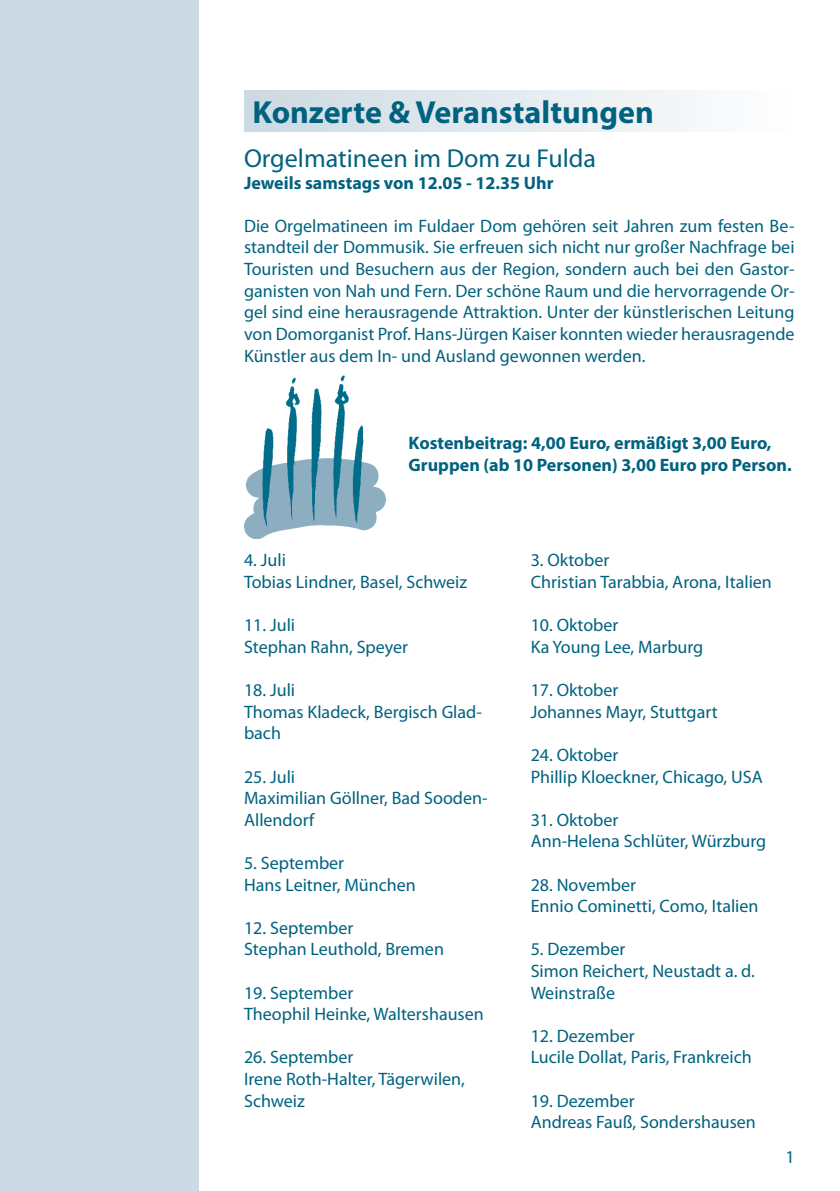
<style>
.page{position:relative;width:840px;height:1191px;background:#fff}
.page>*{position:absolute;margin:0;border:0;box-sizing:border-box;transform-origin:0 0}
.Kolumnentitel{font:700 32px "Myriad Pro";color:#00627f}
.t1{font:26px "Myriad Pro";color:#00627f}
.t2{font:18px/21.6px "Myriad Pro";color:#00627f}
.t3{font:700 18px "Myriad Pro";color:#00627f}
</style>
<div class="page">
<div style="left:0;top:0;width:198px;height:1191px;background:#ccdae3"></div>
<div style="left:244px;top:91px;width:550px;height:41px;background:linear-gradient(to right,#ccd9e2,#fefefe)"></div>
<img style="left:244px;top:375px;width:142px;height:164px">
<p class="Kolumnentitel" style="left:252px;top:92px;width:402px">Konzerte &amp; Veranstaltungen</p>
<p class="t1" style="left:244px;top:144px;width:353px">Orgelmatineen im Dom zu Fulda</p>
<p class="t3" style="left:244px;top:171px;width:311px">Jeweils samstags von 12.05 - 12.35 Uhr</p>
<p class="t2" style="left:244px;top:215px;width:551px;text-align:justify">Die Orgelmatineen im Fuldaer Dom gehören seit Jahren zum festen Be&shy;standteil der Dommusik. Sie erfreuen sich nicht nur großer Nachfrage bei Touristen und Besuchern aus der Region, sondern auch bei den Gastor&shy;ganisten von Nah und Fern. Der schöne Raum und die hervorragende Or&shy;gel sind eine herausragende Attraktion. Unter der künstlerischen Leitung von Domorganist Prof. Hans-Jürgen Kaiser konnten wieder herausragende Künstler aus dem In- und Ausland gewonnen werden.</p>
<p class="t3" style="left:408px;top:431px;width:364px">Kostenbeitrag: 4,00 Euro, ermäßigt 3,00 Euro,</p>
<p class="t3" style="left:408px;top:453px;width:384px">Gruppen (ab 10 Personen) 3,00 Euro pro Person.</p>
<p class="t2" style="left:244px;top:550px;width:43px">4. Juli</p>
<p class="t2" style="left:244px;top:571px;width:224px">Tobias Lindner, Basel, Schweiz</p>
<p class="t2" style="left:244px;top:615px;width:53px">11. Juli</p>
<p class="t2" style="left:244px;top:636px;width:165px">Stephan Rahn, Speyer</p>
<p class="t2" style="left:244px;top:679px;width:53px">18. Juli</p>
<p class="t2" style="left:244px;top:701px;width:239px">Thomas Kladeck, Bergisch Glad&shy;bach</p>
<p class="t2" style="left:244px;top:766px;width:53px">25. Juli</p>
<p class="t2" style="left:244px;top:787px;width:245px">Maximilian Göllner, Bad Sooden-<br>Allendorf</p>
<p class="t2" style="left:244px;top:852px;width:102px">5. September</p>
<p class="t2" style="left:244px;top:874px;width:173px">Hans Leitner, München</p>
<p class="t2" style="left:244px;top:917px;width:111px">12. September</p>
<p class="t2" style="left:244px;top:939px;width:201px">Stephan Leuthold, Bremen</p>
<p class="t2" style="left:244px;top:982px;width:111px">19. September</p>
<p class="t2" style="left:244px;top:1003px;width:241px">Theophil Heinke, Waltershausen</p>
<p class="t2" style="left:244px;top:1047px;width:111px">26. September</p>
<p class="t2" style="left:244px;top:1068px;width:222px">Irene Roth-Halter, Tägerwilen,<br>Schweiz</p>
<p class="t2" style="left:530px;top:550px;width:80px">3. Oktober</p>
<p class="t2" style="left:530px;top:571px;width:242px">Christian Tarabbia, Arona, Italien</p>
<p class="t2" style="left:530px;top:615px;width:89px">10. Oktober</p>
<p class="t2" style="left:530px;top:636px;width:174px">Ka Young Lee, Marburg</p>
<p class="t2" style="left:530px;top:679px;width:89px">17. Oktober</p>
<p class="t2" style="left:530px;top:701px;width:188px">Johannes Mayr, Stuttgart</p>
<p class="t2" style="left:530px;top:744px;width:89px">24. Oktober</p>
<p class="t2" style="left:530px;top:766px;width:233px">Phillip Kloeckner, Chicago, USA</p>
<p class="t2" style="left:530px;top:809px;width:89px">31. Oktober</p>
<p class="t2" style="left:530px;top:831px;width:237px">Ann-Helena Schlüter, Würzburg</p>
<p class="t2" style="left:530px;top:874px;width:107px">28. November</p>
<p class="t2" style="left:530px;top:895px;width:229px">Ennio Cominetti, Como, Italien</p>
<p class="t2" style="left:530px;top:939px;width:96px">5. Dezember</p>
<p class="t2" style="left:530px;top:960px;width:226px">Simon Reichert, Neustadt a. d.<br>Weinstraße</p>
<p class="t2" style="left:530px;top:1025px;width:105px">12. Dezember</p>
<p class="t2" style="left:530px;top:1047px;width:222px">Lucile Dollat, Paris, Frankreich</p>
<p class="t2" style="left:530px;top:1090px;width:105px">19. Dezember</p>
<p class="t2" style="left:530px;top:1111px;width:227px">Andreas Fauß, Sondershausen</p>
<p class="t2" style="left:784px;top:1146px;width:11px">1</p>
</div>
